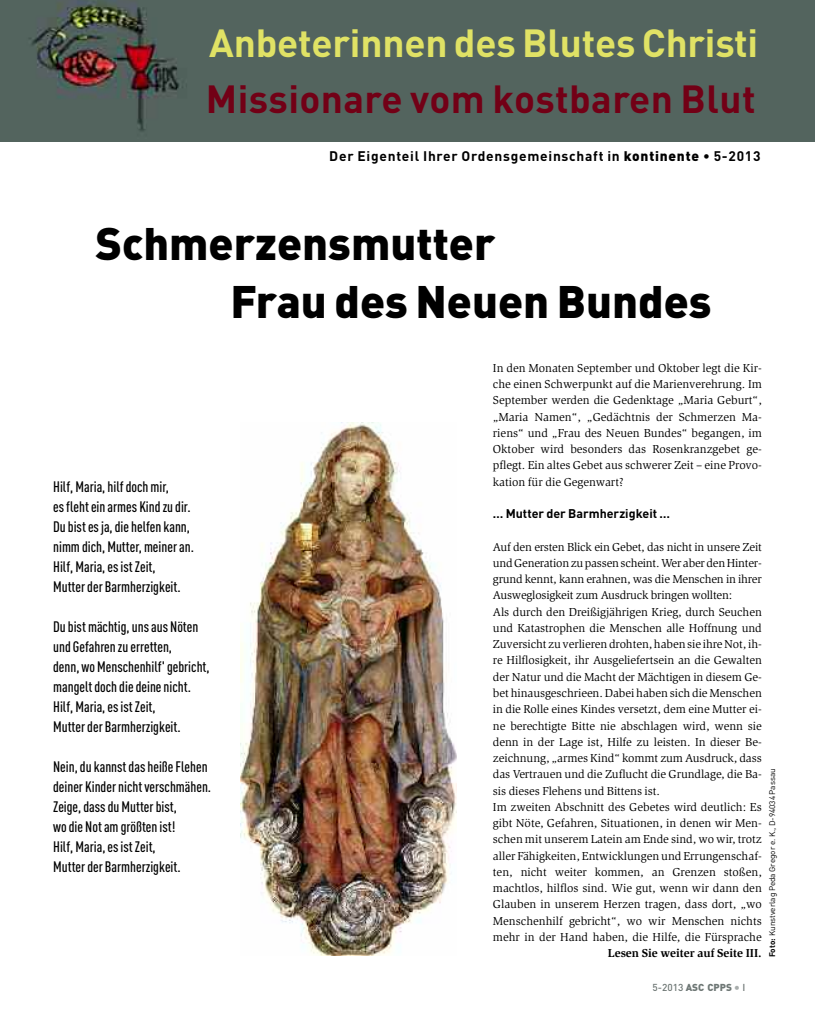
<style>
.page{position:relative;width:815px;height:1028px;background:#fff}
.page>*{position:absolute;margin:0;border:0;box-sizing:border-box;transform-origin:0 0}
.t1{font:900 45px/58.5px "DIN Pro";color:#000}
.t2{font:700 38.75px "DIN Pro";letter-spacing:-.005em;color:#e0e265}
.t3{font:700 38.75px "DIN Pro";letter-spacing:.01em;color:#720016}
.t4{font:500 15px/20px "DIN Cond";color:#000}
.t5{font:700 13.75px "DIN Pro";letter-spacing:.055em;color:#000}
.t6{font:700 12.5px "DIN Pro";color:#000}
.t7{font:11.88px/16.2px "Slimbach Std";letter-spacing:-.005em;color:#000;text-align:justify}
.t8{font:700 11.88px "Slimbach Std";color:#000}
.t9{font:500 10px "DIN Pro";color:#6e7775}
.t10{font:8.12px "DIN Pro";color:#000}
.s1{font-weight:900}
.s2{font-weight:700}
.s3{font-size:12.5px;color:#a8adac}
</style>
<div class="page">
<img style="left:0;top:0;width:815px;height:142px">
<img style="left:241px;top:422px;width:215px;height:533px">
<h2 class="t2" style="left:209px;top:20px;width:551px">Anbeterinnen des Blutes Christi</h2>
<h2 class="t3" style="left:206px;top:76px;width:551px">Missionare vom kostbaren Blut</h2>
<p class="t5" style="left:329px;top:148px;width:433px">Der Eigenteil Ihrer Ordensgemeinschaft in <span class="s1">kontinente</span> • 5-2013</p>
<h1 class="t1" style="left:230px;top:213px;width:483px;text-indent:-135px">Schmerzensmutter<br>Frau des Neuen Bundes</h1>
<p class="t4" style="left:53px;top:476px;width:142px">Hilf,Maria,hilfdochmir, esflehteinarmes Kindzudir.<br>Dubistesja,diehelfenkann, nimmdich,Mutter,meineran.<br>Hilf,Maria,esistZeit,<br>Mutterder Barmherzigkeit.</p>
<p class="t4" style="left:53px;top:616px;width:158px">Dubistmächtig,unsaus Nöten und Gefahrenzuerretten,<br>denn, woMenschenhilf'gebricht, mangeltdochdiedeinenicht.<br>Hilf,Maria,esistZeit,<br>Mutterder Barmherzigkeit.</p>
<p class="t4" style="left:53px;top:756px;width:160px">Nein,dukannstdasheißeFlehen deiner Kindernichtverschmähen.<br>Zeige,dassduMutterbist,<br>wodie Notamgrößtenist!<br>Hilf,Maria,esistZeit,<br>Mutterder Barmherzigkeit.</p>
<p class="t7" style="left:493px;top:360px;width:270px">In den Monaten September und Oktober legt die Kir&shy;che einen Schwerpunkt auf die Marienverehrung. Im September werden die Gedenktage „Maria Geburt“, „Maria Namen“, „Gedächtnis der Schmerzen Ma&shy;riens“ und „Frau des Neuen Bundes“ begangen, im Oktober wird besonders das Rosenkranzgebet ge&shy;pflegt. Ein altes Gebet aus schwerer Zeit – eine Provo&shy;kation für die Gegenwart?</p>
<p class="t6" style="left:493px;top:506px;width:179px">… Mutter der Barmherzigkeit …</p>
<p class="t7" style="left:493px;top:539px;width:270px;text-align:left">Auf den ersten Blick ein Gebet, das nicht in unsere Zeit undGenerationzupassenscheint.WeraberdenHinter&shy;grund kennt, kann erahnen, was die Menschen in ihrer Ausweglosigkeit zum Ausdruck bringen wollten:<br>Als durch den Dreißigjährigen Krieg, durch Seuchen und Katastrophen die Menschen alle Hoffnung und Zuversicht zuverlierendrohten,habensie ihreNot,ih&shy;re Hilflosigkeit, ihr Ausgeliefertsein an die Gewalten der Natur und die Macht der Mächtigen in diesem Ge&shy;bet hinausgeschrieen. Dabei haben sich die Menschen in die Rolle eines Kindes versetzt, dem eine Mutter ei&shy;ne berechtigte Bitte nie abschlagen wird, wenn sie denn in der Lage ist, Hilfe zu leisten. In dieser Be&shy;zeichnung, „armes Kind“ kommt zum Ausdruck, dass das Vertrauen und die Zuflucht die Grundlage, die Ba&shy;sis dieses Flehens und Bittens ist.<br>Im zweiten Abschnitt des Gebetes wird deutlich: Es gibt Nöte, Gefahren, Situationen, in denen wir Men&shy;schen mit unserem Latein am Ende sind, wo wir, trotz aller Fähigkeiten, Entwicklungen und Errungenschaf&shy;ten, nicht weiter kommen, an Grenzen stoßen, machtlos, hilflos sind. Wie gut, wenn wir dann den Glauben in unserem Herzen tragen, dass dort, „wo Menschenhilf gebricht“, wo wir Menschen nichts mehr in der Hand haben, die Hilfe, die Fürsprache</p>
<p class="t8" style="left:608px;top:948px;width:155px">Lesen Sie weiter auf Seite III.</p>
<p class="t10" style="left:767px;top:957px;width:190px;rotate:-90deg"><span class="s2">Foto:</span> Kunstverlag Peda Gregor e. K., D-94034 Passau</p>
<p class="t9" style="left:653px;top:982px;width:94px">5-2013 <span class="s1">ASC CPPS</span> <span class="s3">•</span> I</p>
</div>
